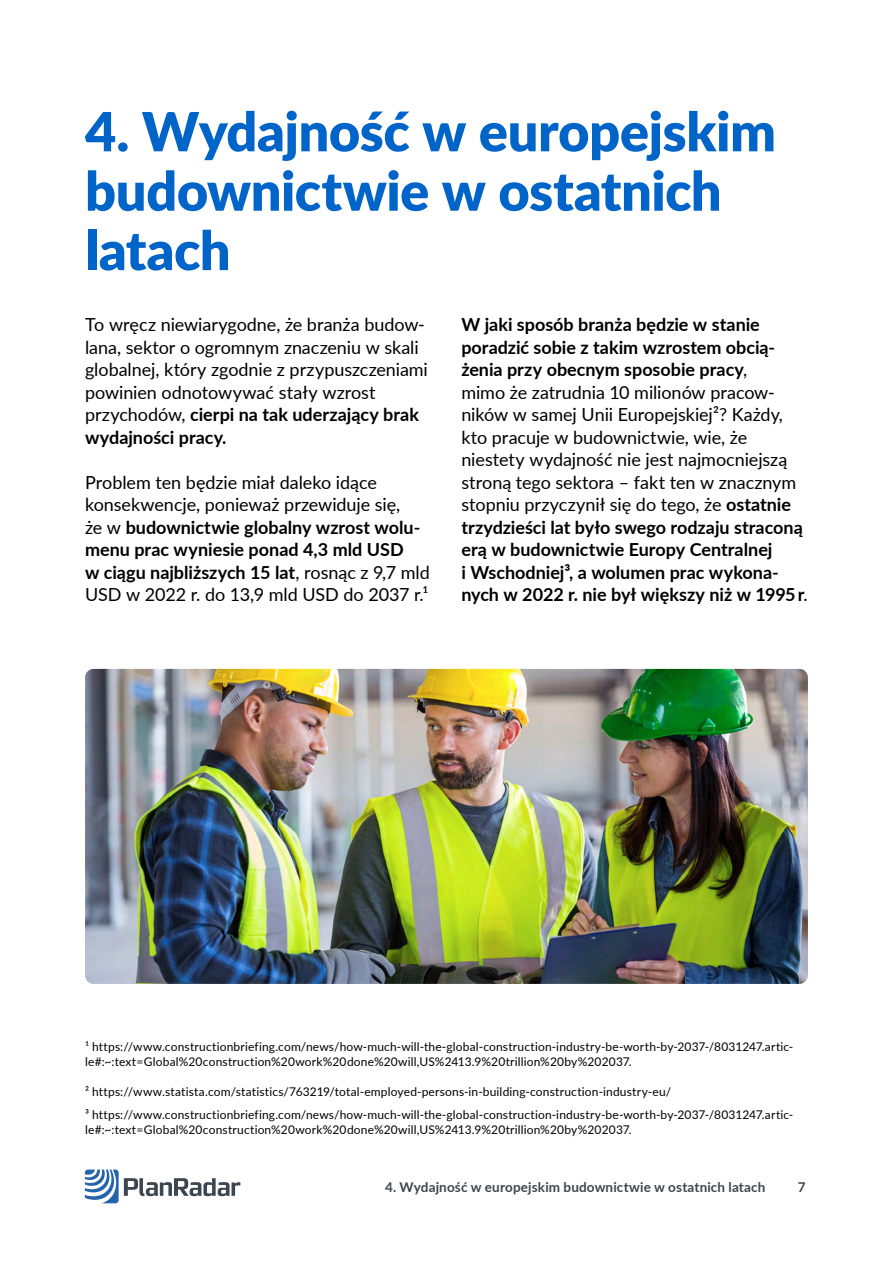
<style>
.page{position:relative;width:893px;height:1263px;background:#fff}
.page>*{position:absolute;margin:0;border:0;box-sizing:border-box;transform-origin:0 0}
.t1{font:900 54px/59.4px "Lato";letter-spacing:-.01em;color:#0064c8}
.t2{font:700 18px/22.5px "Lato";color:#000}
.t3{font:18px/22.5px "Lato";letter-spacing:-.005em;color:#000}
.t4{font:700 13.5px "Lato";letter-spacing:.01em;color:#3c4650}
.t5{font:12px/15px "Lato";letter-spacing:.015em;color:#000}
.s1{font-weight:700}
.s2{font-weight:400}
</style>
<div class="page">
<svg style="left:85px;top:1169px;width:155px;height:34px"></svg>
<img style="left:85px;top:669px;width:723px;height:315px">
<h1 class="t1" style="left:85px;top:100px;width:692px">4. Wydajność w europejskim budownictwie w ostatnich latach</h1>
<h2 class="t3" style="left:85px;top:313px;width:344px">To wręcz niewiarygodne, że branża budow&shy;lana, sektor o ogromnym znaczeniu w skali globalnej, który zgodnie z przypuszczeniami powinien odnotowywać stały wzrost przychodów, <span class="s1">cierpi na tak uderzający brak wydajności pracy.</span></h2>
<h2 class="t3" style="left:85px;top:470px;width:346px">Problem ten będzie miał daleko idące konsekwencje, ponieważ przewiduje się,<br>że w <span class="s1">budownictwie globalny wzrost wolu&shy;menu prac wyniesie ponad 4,3 mld USD<br>w ciągu najbliższych 15 lat</span>, rosnąc z 9,7 mld USD w 2022 r. do 13,9 mld USD do 2037 r.¹</h2>
<p class="t2" style="left:461px;top:313px;width:348px">W jaki sposób branża będzie w stanie poradzić sobie z takim wzrostem obcią&shy;żenia przy obecnym sposobie pracy<span class="s2">,<br>mimo że zatrudnia 10 milionów pracow&shy;ników w samej Unii Europejskiej²? Każdy, kto pracuje w budownictwie, wie, że niestety wydajność nie jest najmocniejszą stroną tego sektora – fakt ten w znacznym stopniu przyczynił się do tego, że</span> ostatnie trzydzieści lat było swego rodzaju straconą erą w budownictwie Europy Centralnej<br>i Wschodniej³, a wolumen prac wykona&shy;nych w 2022 r. nie był większy niż w 1995 r<span class="s2">.</span></p>
<p class="t5" style="left:85px;top:1039px;width:710px">¹ https://www.constructionbriefing.com/news/how-much-will-the-global-construction-industry-be-worth-by-2037-/8031247.artic&shy;le#:~:text=Global%20construction%20work%20done%20will,US%2413.9%20trillion%20by%202037.</p>
<p class="t5" style="left:85px;top:1080px;width:710px;line-height:22.5px">² https://www.statista.com/statistics/763219/total-employed-persons-in-building-construction-industry-eu/<br>³ https://www.constructionbriefing.com/news/how-much-will-the-global-construction-industry-be-worth-by-2037-/8031247.artic-</p>
<p class="t5" style="left:85px;top:1121px;width:548px">le#:~:text=Global%20construction%20work%20done%20will,US%2413.9%20trillion%20by%202037.</p>
<p class="t4" style="left:385px;top:1177px;width:382px">4. Wydajność w europejskim budownictwie w ostatnich latach</p>
<p class="t4" style="left:798px;top:1177px;width:9px">7</p>
</div>
